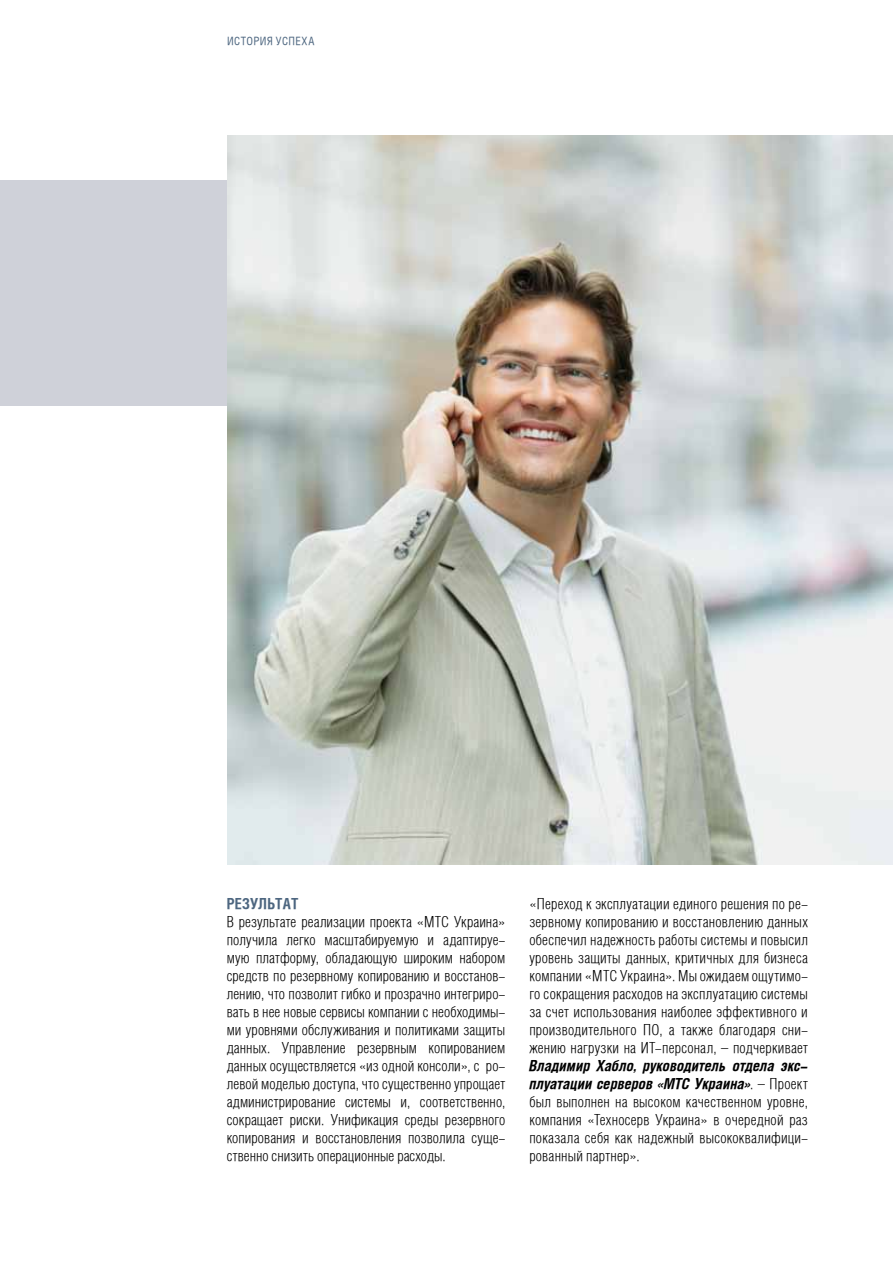
<style>
.page{position:relative;width:893px;height:1263px;background:#fff}
.page>*{position:absolute;margin:0;border:0;box-sizing:border-box;transform-origin:0 0}
.t1{font:300 15px/18px "Helios Cond";letter-spacing:.01em;color:#000;text-align:justify}
.t2{font:700 15px "Helios Cond";letter-spacing:.01em;color:#4d6680}
.t3{font:11.25px "Helios Cond";letter-spacing:.045em;color:#4d6680}
.s1{font-weight:700;font-style:italic}
</style>
<div class="page">
<div style="left:0;top:180px;width:893px;height:225px;background:#cfd1d9"></div>
<img style="left:228px;top:135px;width:665px;height:729px">
<p class="t3" style="left:227px;top:35px;width:89px">История успеха</p>
<p class="t2" style="left:227px;top:895px;width:73px">РЕЗУЛЬТАТ</p>
<p class="t1" style="left:227px;top:913px;width:280px">В результате реализации проекта «МТС Украина» получила легко масштабируемую и адаптируе&shy;мую платформу, обладающую широким набором средств по резервному копированию и восстанов&shy;лению, что позволит гибко и прозрачно интегриро&shy;вать в нее новые сервисы компании с необходимы&shy;ми уровнями обслуживания и политиками защиты данных. Управление резервным копированием данных осуществляется «из одной консоли», с ро&shy;левой моделью доступа, что существенно упрощает администрирование системы и, соответственно, сокращает риски. Унификация среды резервного копирования и восстановления позволила суще&shy;ственно снизить операционные расходы.</p>
<p class="t1" style="left:529px;top:895px;width:280px">«Переход к эксплуатации единого решения по ре&shy;зервному копированию и восстановлению данных обеспечил надежность работы системы и повысил уровень защиты данных, критичных для бизнеса компании «МТС Украина». Мы ожидаем ощутимо&shy;го сокращения расходов на эксплуатацию системы за счет использования наиболее эффективного и производительного ПО, а также благодаря сни&shy;жению нагрузки на ИТ-персонал, – подчеркивает</p>
<p class="t1" style="left:529px;top:1057px;width:280px"><span class="s1">Владимир Хабло, руководитель отдела экс&shy;плуатации серверов «МТС Украина»</span>. – Проект был выполнен на высоком качественном уровне, компания «Техноcерв Украина» в очередной раз показала себя как надежный высококвалифици&shy;рованный партнер».</p>
</div>
